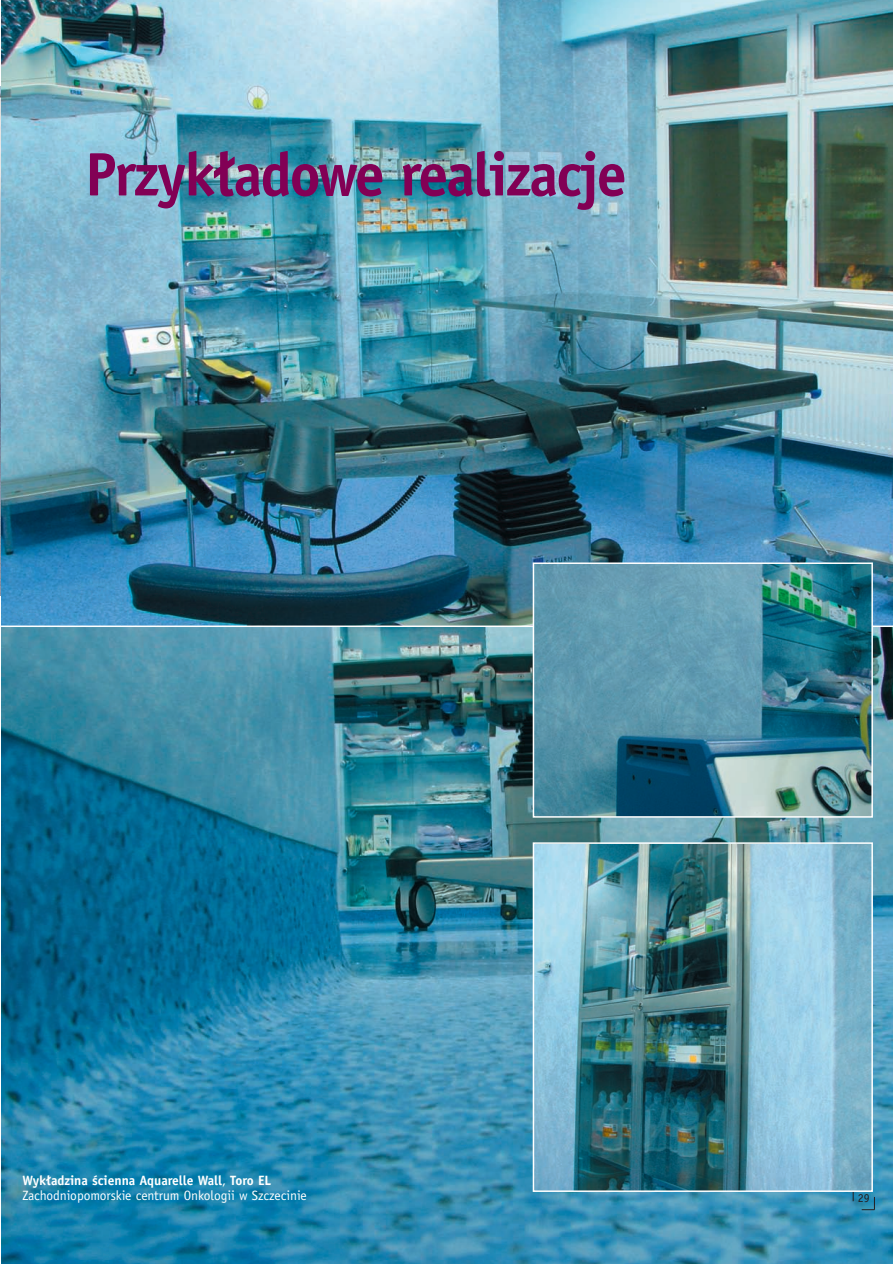
<style>
.page{position:relative;width:893px;height:1264px;background:#fff}
.page>*{position:absolute;margin:0;border:0;box-sizing:border-box;transform-origin:0 0}
.t1{font:700 61.5px "Officina Sans PL";letter-spacing:-.035em;color:#820055}
.t2{font:13.5px/15px "Officina Sans PL";letter-spacing:-.005em;color:#fff}
.t3{font:12px "Officina Sans PL";color:#231f20}
.s1{font-weight:700}
</style>
<div class="page">
<img style="left:0;top:0;width:893px;height:1264px">
<h1 class="t1" style="left:85px;top:151px;width:543px">Przyk∏adowe realizacje</h1>
<p class="t2" style="left:22px;top:1173px;width:286px"><span class="s1">Wyk∏adzina Êcienna Aquarelle Wall</span>, <span class="s1">Toro EL<br></span>Zachodniopomorskie centrum Onkologii w Szczecinie</p>
<p class="t3" style="left:858px;top:1193px;width:13px">29</p>
</div>
